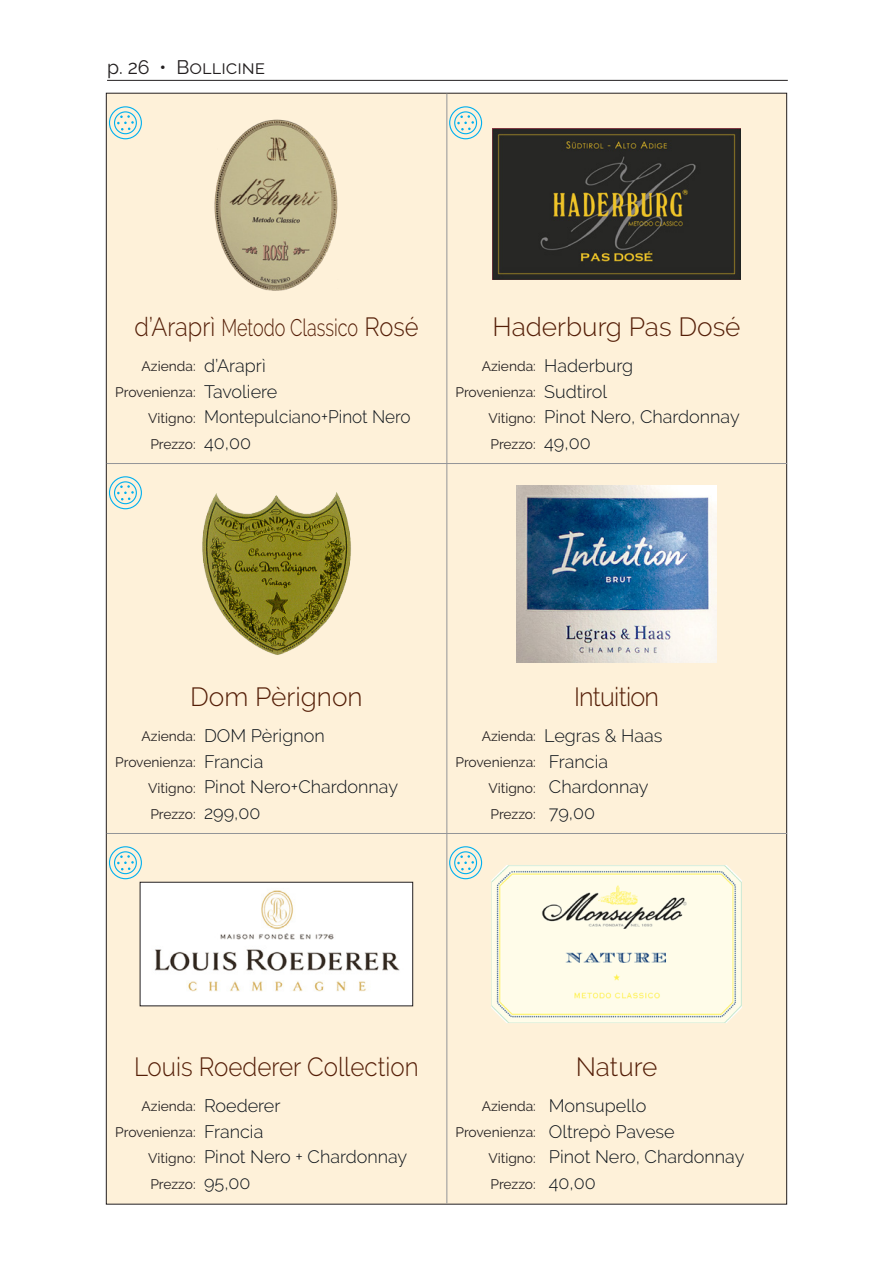
<style>
.page{position:relative;width:893px;height:1263px;background:#fff}
.page>*{position:absolute;margin:0;border:0;box-sizing:border-box;transform-origin:0 0}
.NOME_VINO{font:300 26.25px "Raleway";color:#541e07}
.NOME_VINO-2{font:300 26.25px "Raleway";color:#541e07;scale:.92 1}
.NOME_VINO-3{font:300 26.25px "Raleway";letter-spacing:-.03em;color:#541e07;scale:.96 1}
.NOME_VINO-4{font:300 24px "Raleway";color:#541e07;scale:.75 1}
.t1{font:19.5px "Raleway";color:#231f20}
.DATI_VINO_-_nuovi{font:300 18px "Raleway";color:#0c131a}
.DATI_VINO_-_nuovi-2{font:300 18px "Raleway";color:#0c131a;scale:.95 1}
.t2{font:13.8px/25.8px "Raleway";color:#231f20;text-align:right}
.s1{font-size:26.25px}
</style>
<div class="page">
<div style="left:106px;top:93px;width:681px;height:1111px;background:#fef1d9"></div>
<hr style="left:446px;top:94px;width:1px;height:1109px;background:#939598">
<hr style="left:107px;top:463px;width:680px;height:1px;background:#939598">
<hr style="left:107px;top:833px;width:680px;height:1px;background:#939598">
<img style="left:214px;top:119px;width:124px;height:172px">
<img style="left:493px;top:129px;width:247px;height:150px">
<img style="left:202px;top:492px;width:149px;height:163px">
<img style="left:517px;top:486px;width:199px;height:176px">
<img style="left:142px;top:884px;width:269px;height:120px">
<div style="left:140px;top:882px;width:273px;height:124px;border:1px solid #231f20"></div>
<img style="left:491px;top:865px;width:251px;height:158px">
<div style="left:114px;top:111px;width:23px;height:23px;border:1px solid #00b0ef;border-radius:50%"></div>
<svg style="left:117px;top:115px;width:17px;height:16px"></svg>
<div style="left:109px;top:106px;width:33px;height:33px;border:1px solid #00b0ef;border-radius:50%"></div>
<div style="left:114px;top:481px;width:23px;height:23px;border:1px solid #00b0ef;border-radius:50%"></div>
<svg style="left:117px;top:485px;width:17px;height:15px"></svg>
<div style="left:109px;top:476px;width:33px;height:33px;border:1px solid #00b0ef;border-radius:50%"></div>
<div style="left:114px;top:851px;width:23px;height:23px;border:1px solid #00b0ef;border-radius:50%"></div>
<svg style="left:117px;top:855px;width:17px;height:15px"></svg>
<div style="left:109px;top:846px;width:33px;height:33px;border:1px solid #00b0ef;border-radius:50%"></div>
<div style="left:454px;top:111px;width:23px;height:23px;border:1px solid #00b0ef;border-radius:50%"></div>
<svg style="left:457px;top:115px;width:17px;height:16px"></svg>
<div style="left:449px;top:106px;width:33px;height:33px;border:1px solid #00b0ef;border-radius:50%"></div>
<div style="left:454px;top:851px;width:23px;height:23px;border:1px solid #00b0ef;border-radius:50%"></div>
<svg style="left:457px;top:855px;width:17px;height:15px"></svg>
<div style="left:449px;top:846px;width:33px;height:33px;border:1px solid #00b0ef;border-radius:50%"></div>
<hr style="left:107px;top:80px;width:681px;height:1px;background:#231f20">
<p class="t1" style="left:107px;top:55px;width:160px">p. 26 • Bollicine</p>
<p class="NOME_VINO-4" style="left:134px;top:314px;width:380px"><span class="s1">d’Araprì</span> Metodo Classico <span class="s1">Rosé</span></p>
<p class="DATI_VINO_-_nuovi" style="left:204px;top:355px;width:63px">d’Araprì</p>
<p class="DATI_VINO_-_nuovi" style="left:204px;top:381px;width:75px">Tavoliere</p>
<p class="DATI_VINO_-_nuovi-2" style="left:204px;top:406px;width:219px">Montepulciano+Pinot Nero</p>
<p class="DATI_VINO_-_nuovi" style="left:204px;top:432px;width:48px">40,00</p>
<p class="t2" style="left:115px;top:353px;width:82px">Azienda:<br>Provenienza:<br>Vitigno:<br>Prezzo:</p>
<p class="NOME_VINO" style="left:493px;top:312px;width:250px">Haderburg Pas Dosé</p>
<p class="DATI_VINO_-_nuovi" style="left:544px;top:355px;width:90px">Haderburg</p>
<p class="DATI_VINO_-_nuovi" style="left:544px;top:381px;width:64px">Sudtirol</p>
<p class="DATI_VINO_-_nuovi" style="left:544px;top:406px;width:197px">Pinot Nero, Chardonnay</p>
<p class="DATI_VINO_-_nuovi" style="left:544px;top:432px;width:48px">49,00</p>
<p class="t2" style="left:455px;top:353px;width:82px">Azienda:<br>Provenienza:<br>Vitigno:<br>Prezzo:</p>
<p class="NOME_VINO" style="left:190px;top:681px;width:174px">Dom Pèrignon</p>
<p class="DATI_VINO_-_nuovi" style="left:204px;top:725px;width:122px">DOM Pèrignon</p>
<p class="DATI_VINO_-_nuovi" style="left:204px;top:751px;width:61px">Francia</p>
<p class="DATI_VINO_-_nuovi" style="left:204px;top:776px;width:195px">Pinot Nero+Chardonnay</p>
<p class="DATI_VINO_-_nuovi" style="left:204px;top:802px;width:58px">299,00</p>
<p class="t2" style="left:115px;top:723px;width:82px">Azienda:<br>Provenienza:<br>Vitigno:<br>Prezzo:</p>
<p class="t2" style="left:455px;top:723px;width:82px">Azienda:<br>Provenienza:<br>Vitigno:<br>Prezzo:</p>
<p class="NOME_VINO-3" style="left:574px;top:681px;width:90px">Intuition</p>
<p class="DATI_VINO_-_nuovi" style="left:544px;top:725px;width:120px">Legras &amp; Haas</p>
<p class="DATI_VINO_-_nuovi" style="left:549px;top:751px;width:61px">Francia</p>
<p class="DATI_VINO_-_nuovi" style="left:549px;top:776px;width:101px">Chardonnay</p>
<p class="DATI_VINO_-_nuovi" style="left:549px;top:802px;width:48px">79,00</p>
<p class="NOME_VINO-2" style="left:134px;top:1051px;width:311px">Louis Roederer Collection</p>
<p class="DATI_VINO_-_nuovi" style="left:204px;top:1095px;width:78px">Roederer</p>
<p class="DATI_VINO_-_nuovi" style="left:204px;top:1121px;width:61px">Francia</p>
<p class="DATI_VINO_-_nuovi" style="left:204px;top:1146px;width:205px">Pinot Nero + Chardonnay</p>
<p class="DATI_VINO_-_nuovi" style="left:204px;top:1172px;width:48px">95,00</p>
<p class="t2" style="left:115px;top:1093px;width:82px">Azienda:<br>Provenienza:<br>Vitigno:<br>Prezzo:</p>
<p class="t2" style="left:455px;top:1093px;width:82px">Azienda:<br>Provenienza:<br>Vitigno:<br>Prezzo:</p>
<p class="NOME_VINO" style="left:576px;top:1051px;width:83px">Nature</p>
<p class="DATI_VINO_-_nuovi" style="left:549px;top:1095px;width:99px">Monsupello</p>
<p class="DATI_VINO_-_nuovi" style="left:549px;top:1121px;width:127px">Oltrepò Pavese</p>
<p class="DATI_VINO_-_nuovi" style="left:549px;top:1146px;width:197px">Pinot Nero, Chardonnay</p>
<p class="DATI_VINO_-_nuovi" style="left:549px;top:1172px;width:48px">40,00</p>
</div>
